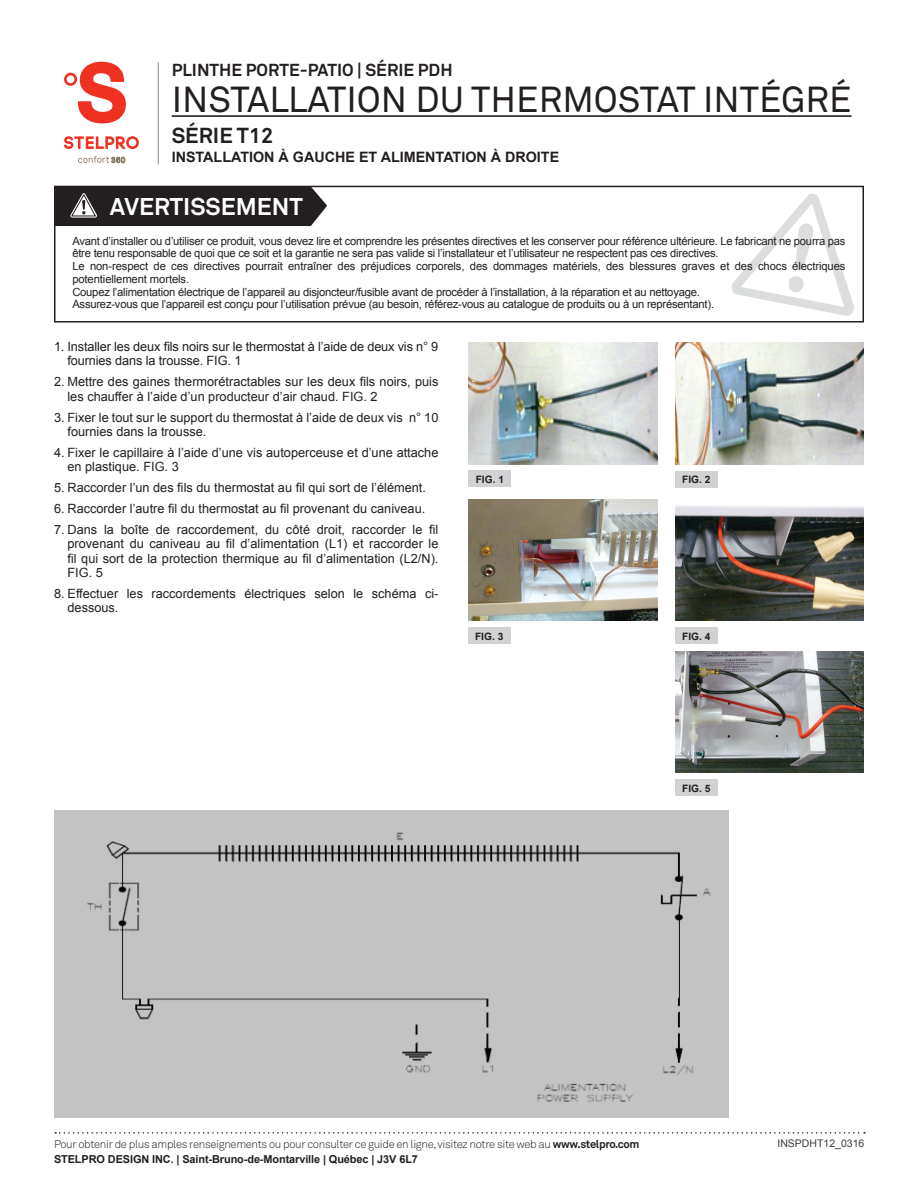
<style>
.page{position:relative;width:918px;height:1188px;background:#fff}
.page>*{position:absolute;margin:0;border:0;box-sizing:border-box;transform-origin:0 0}
.t1{font:35.85px "Akkurat";color:#231f20}
.t2{font:700 24px "Akkurat";color:#fff}
.t3{font:700 21.45px "Akkurat";color:#231f20}
.t4{font:700 17.25px "Akkurat";color:#231f20}
.t5{font:700 14.4px "Arial";color:#231f20}
.t6{font:12.75px/14.2px "Arial";color:#231f20}
.t7{font:11.25px/12.8px "Arial";letter-spacing:-.02em;color:#231f20}
.t8{font:300 11.25px "Akkurat";letter-spacing:-.03em;color:#231f20}
.t9{font:700 10.95px "Arial";letter-spacing:-.01em;color:#231f20}
.t10{font:10.5px "Arial";color:#3e3e3f}
.t11{font:700 10.2px "Arial";color:#231f20}
.s1{font-weight:700}
</style>
<div class="page">
<svg style="left:55px;top:1132px;width:810px;height:2px"></svg>
<hr style="left:158px;top:62px;width:1px;height:102px;background:#939598">
<div style="left:54px;top:186px;width:810px;height:137px;border:2px solid #231f20"></div>
<svg style="left:731px;top:194px;width:123px;height:122px"></svg>
<div style="left:55px;top:186px;width:272px;height:40px;background:#231f20"></div>
<hr style="left:172px;top:115px;width:680px;height:2px;background:#231f20">
<svg style="left:64px;top:136px;width:75px;height:13px"></svg>
<svg style="left:64px;top:62px;width:62px;height:61px"></svg>
<svg style="left:78px;top:156px;width:47px;height:7px"></svg>
<div style="left:54px;top:811px;width:675px;height:306px;background:#c3c3c3"></div>
<div style="left:469px;top:471px;width:42px;height:16px;background:#d1d2d4"></div>
<div style="left:675px;top:471px;width:43px;height:16px;background:#d1d2d4"></div>
<div style="left:675px;top:628px;width:43px;height:16px;background:#d1d2d4"></div>
<div style="left:675px;top:780px;width:43px;height:16px;background:#d1d2d4"></div>
<div style="left:468px;top:628px;width:43px;height:16px;background:#d1d2d4"></div>
<img style="left:469px;top:343px;width:189px;height:121px">
<img style="left:469px;top:499px;width:189px;height:122px">
<img style="left:675px;top:343px;width:189px;height:121px">
<img style="left:675px;top:505px;width:189px;height:116px">
<img style="left:675px;top:651px;width:189px;height:122px">
<h3 class="t4" style="left:172px;top:59px;width:108px">PLINTHE PORTE</h3>
<h3 class="t4" style="left:300px;top:59px;width:97px">-PATIO | SÉRIE</h3>
<h3 class="t4" style="left:418px;top:59px;width:36px">PDH</h3>
<h1 class="t1" style="left:172px;top:77px;width:681px">INSTALLATION DU THERMOSTAT INTÉGRÉ</h1>
<h3 class="t3" style="left:172px;top:122px;width:39px">SÉRIE</h3>
<h3 class="t3" style="left:237px;top:122px;width:38px">T12</h3>
<p class="t5" style="left:172px;top:147px;width:389px">INSTALLATION À GAUCHE ET ALIMENTATION À DROITE</p>
<h2 class="t2" style="left:110px;top:191px;width:195px">AVERTISSEMENT</h2>
<p class="t7" style="left:72px;top:234px;width:775px">Avant d’installer ou d’utiliser ce produit, vous devez lire et comprendre les présentes directives et les conserver pour référence ultérieure. Le fabricant ne pourra pas être tenu responsable de quoi que ce soit et la garantie ne sera pas valide si l’installateur et l’utilisateur ne respectent pas ces directives.<br>Le non-respect de ces directives pourrait entraîner des préjudices corporels, des dommages matériels, des blessures graves et des chocs électriques potentiellement mortels.<br>Coupez l’alimentation électrique de l’appareil au disjoncteur/fusible avant de procéder à l’installation, à la réparation et au nettoyage.<br>Assurez-vous que l’appareil est conçu pour l’utilisation prévue (au besoin, référez-vous au catalogue de produits ou à un représentant).</p>
<p class="t6" style="left:68px;top:340px;width:372px;text-indent:-14px">1. Installer les deux fils noirs sur le thermostat à l’aide de deux vis n° 9 fournies dans la trousse. FIG. 1</p>
<p class="t6" style="left:68px;top:375px;width:372px;text-indent:-14px">2. Mettre des gaines thermorétractables sur les deux fils noirs, puis les chauffer à l’aide d’un producteur d’air chaud. FIG. 2</p>
<p class="t6" style="left:68px;top:410px;width:372px;text-indent:-14px">3. Fixer le tout sur le support du thermostat à l’aide de deux vis n° 10 fournies dans la trousse.</p>
<p class="t6" style="left:68px;top:445px;width:372px;text-indent:-14px">4. Fixer le capillaire à l’aide d’une vis autoperceuse et d’une attache en plastique. FIG. 3</p>
<p class="t6" style="left:54px;top:481px;width:374px">5. Raccorder l’un des fils du thermostat au fil qui sort de l’élément.</p>
<p class="t6" style="left:54px;top:502px;width:373px">6. Raccorder l’autre fil du thermostat au fil provenant du caniveau.</p>
<p class="t6" style="left:68px;top:523px;width:372px;text-align:justify;text-indent:-14px">7. Dans la boîte de raccordement, du côté droit, raccorder le fil provenant du caniveau au fil d’alimentation (L1) et raccorder le fil qui sort de la protection thermique au fil d’alimentation (L2/N).<br>FIG. 5</p>
<p class="t6" style="left:68px;top:586px;width:372px;text-indent:-14px">8. Effectuer les raccordements électriques selon le schéma ci&shy;dessous.</p>
<p class="t11" style="left:476px;top:472px;width:30px">FIG. 1</p>
<p class="t11" style="left:682px;top:472px;width:30px">FIG. 2</p>
<p class="t11" style="left:475px;top:629px;width:30px">FIG. 3</p>
<p class="t11" style="left:682px;top:629px;width:30px">FIG. 4</p>
<p class="t11" style="left:682px;top:781px;width:30px">FIG. 5</p>
<p class="t8" style="left:54px;top:1137px;width:587px">Pour obtenir de plus amples renseignements ou pour consulter ce guide en ligne, visitez notre site web au <span class="s1">WWW.STELPRO.COM</span></p>
<p class="t10" style="left:777px;top:1136px;width:88px">INSPDHT12_0316</p>
<p class="t9" style="left:54px;top:1152px;width:366px">STELPRO DESIGN INC. | SAINT-BRUNO-DE-MONTARVILLE | QUÉBEC | J3V 6L7</p>
</div>
